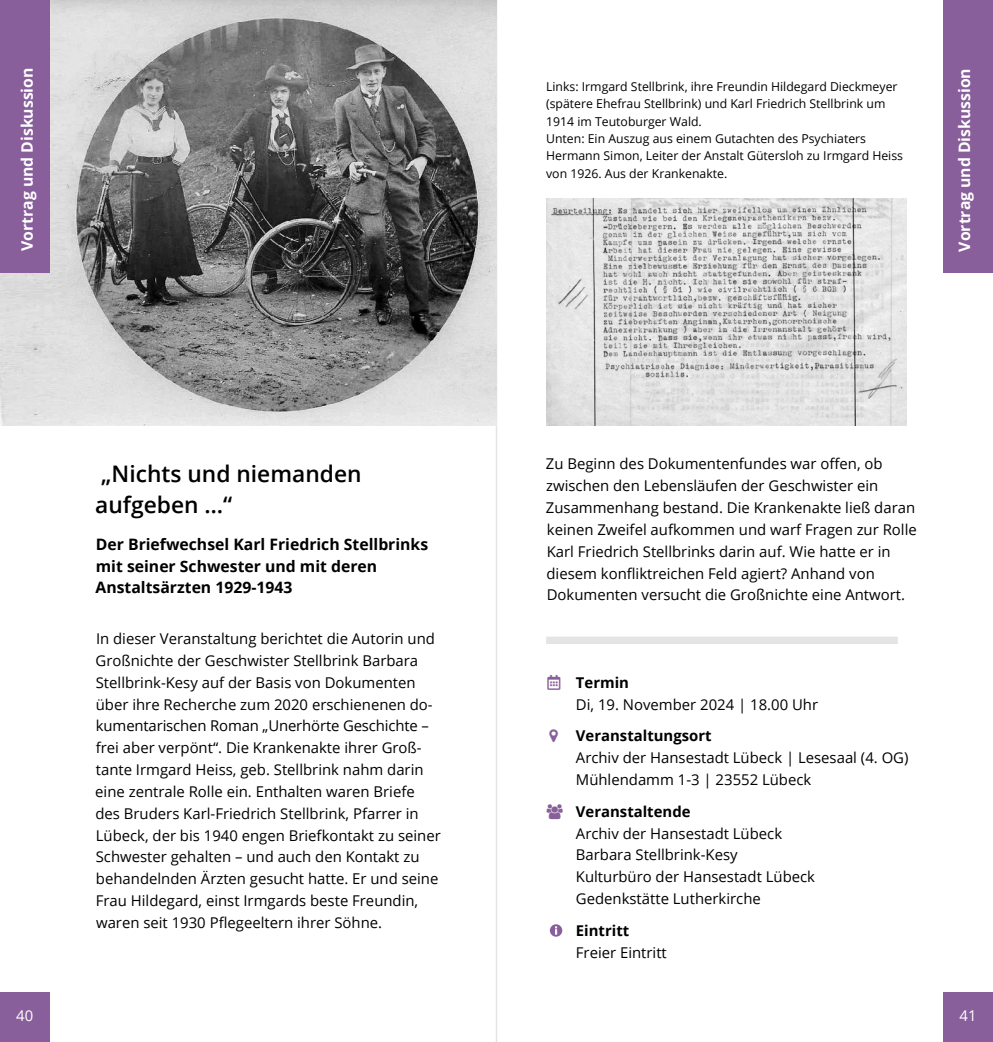
<style>
.page{position:relative;width:993px;height:1042px;background:#fff}
.page>*{position:absolute;margin:0;border:0;box-sizing:border-box;transform-origin:0 0}
.HL_Headline_3_-_14_6{font:600 22.75px/31px "Open Sans";color:#000}
.HL_Zwischenüberschri{font:700 15.75px/21.9px "Open Sans";color:#000}
.HL_Headline_4_-_10_5{font:700 15.75px "Open Sans";color:#fff}
.HL_Fließtext_8_5_4_4{font:14.88px/21.9px "Open Sans";color:#000}
.HL_Fließtext_8_5_4_4-2{font:14.88px "Open Sans";color:#fff}
.HL_Bildunterschrift{font:12.25px/17.3px "Open Sans";color:#000}
.s1{color:#885e9b}
.s2{font-weight:700}
</style>
<div class="page">
<hr style="left:495px;top:0;width:2px;height:1042px;background:#e3e4e4">
<img style="left:64px;top:0;width:432px;height:425px">
<div style="left:0;top:0;width:50px;height:273px;background:#885e9b"></div>
<div style="left:0;top:992px;width:50px;height:50px;background:#885e9b"></div>
<div style="left:943px;top:992px;width:49px;height:50px;background:#885e9b"></div>
<div style="left:943px;top:0;width:49px;height:273px;background:#885e9b"></div>
<div style="left:546px;top:636px;width:351px;height:8px;background:#e3e4e4"></div>
<svg style="left:549px;top:924px;width:13px;height:12px"></svg>
<img style="left:546px;top:199px;width:360px;height:226px">
<p class="HL_Headline_4_-_10_5" style="left:16px;top:251px;width:185px;rotate:-90deg">Vortrag und Diskussion</p>
<p class="HL_Headline_3_-_14_6" style="left:95px;top:457px;width:268px">„Nichts und niemanden aufgeben …“</p>
<p class="HL_Zwischenüberschri" style="left:95px;top:533px;width:334px">Der Briefwechsel Karl Friedrich Stellbrinks mit seiner Schwester und mit deren<br>Anstaltsärzten 1929-1943</p>
<p class="HL_Fließtext_8_5_4_4" style="left:95px;top:627px;width:347px">In dieser Veranstaltung berichtet die Autorin und Großnichte der Geschwister Stellbrink Barbara Stellbrink-Kesy auf der Basis von Dokumenten über ihre Recherche zum 2020 erschienenen do&shy;kumentarischen Roman „Unerhörte Geschichte – frei aber verpönt“. Die Krankenakte ihrer Groß&shy;tante Irmgard Heiss, geb. Stellbrink nahm darin eine zentrale Rolle ein. Enthalten waren Briefe des Bruders Karl-Friedrich Stellbrink, Pfarrer in Lübeck, der bis 1940 engen Briefkontakt zu seiner Schwester gehalten – und auch den Kontakt zu behandelnden Ärzten gesucht hatte. Er und seine Frau Hildegard, einst Irmgards beste Freundin, waren seit 1930 Pflegeeltern ihrer Söhne.</p>
<p class="HL_Bildunterschrift" style="left:546px;top:77px;width:353px">Links: Irmgard Stellbrink, ihre Freundin Hildegard Dieckmeyer (spätere Ehefrau Stellbrink) und Karl Friedrich Stellbrink um<br>1914 im Teutoburger Wald.</p>
<p class="HL_Bildunterschrift" style="left:546px;top:130px;width:358px">Unten: Ein Auszug aus einem Gutachten des Psychiaters<br>Hermann Simon, Leiter der Anstalt Gütersloh zu Irmgard Heiss von 1926. Aus der Krankenakte.</p>
<p class="HL_Headline_4_-_10_5" style="left:953px;top:252px;width:185px;rotate:-90deg">Vortrag und Diskussion</p>
<p class="HL_Fließtext_8_5_4_4" style="left:545px;top:453px;width:372px">Zu Beginn des Dokumentenfundes war offen, ob zwischen den Lebensläufen der Geschwister ein Zusammenhang bestand. Die Krankenakte ließ daran keinen Zweifel aufkommen und warf Fragen zur Rolle Karl Friedrich Stellbrinks darin auf. Wie hatte er in diesem konfliktreichen Feld agiert? Anhand von Dokumenten versucht die Großnichte eine Antwort.</p>
<p class="HL_Fließtext_8_5_4_4" style="left:575px;top:671px;width:244px;text-indent:-28px"><span class="s1">●■●▼</span> <span class="s2">Termin<br></span>Di, 19. November 2024 | 18.00 Uhr</p>
<p class="HL_Fließtext_8_5_4_4" style="left:575px;top:724px;width:334px"><span class="s2">Veranstaltungsort<br></span>Archiv der Hansestadt Lübeck | Lesesaal (4. OG)<br>Mühlendamm 1-3 | 23552 Lübeck</p>
<p class="HL_Fließtext_8_5_4_4" style="left:575px;top:800px;width:240px"><span class="s2">Veranstaltende<br></span>Archiv der Hansestadt Lübeck<br>Barbara Stellbrink-Kesy<br>Kulturbüro der Hansestadt Lübeck<br>Gedenkstätte Lutherkirche</p>
<p class="HL_Fließtext_8_5_4_4" style="left:575px;top:919px;width:92px"><span class="s2">Eintritt<br></span>Freier Eintritt</p>
<p class="HL_Fließtext_8_5_4_4-2" style="left:16px;top:1005px;width:19px">40</p>
<p class="HL_Fließtext_8_5_4_4-2" style="left:959px;top:1005px;width:19px">41</p>
</div>
